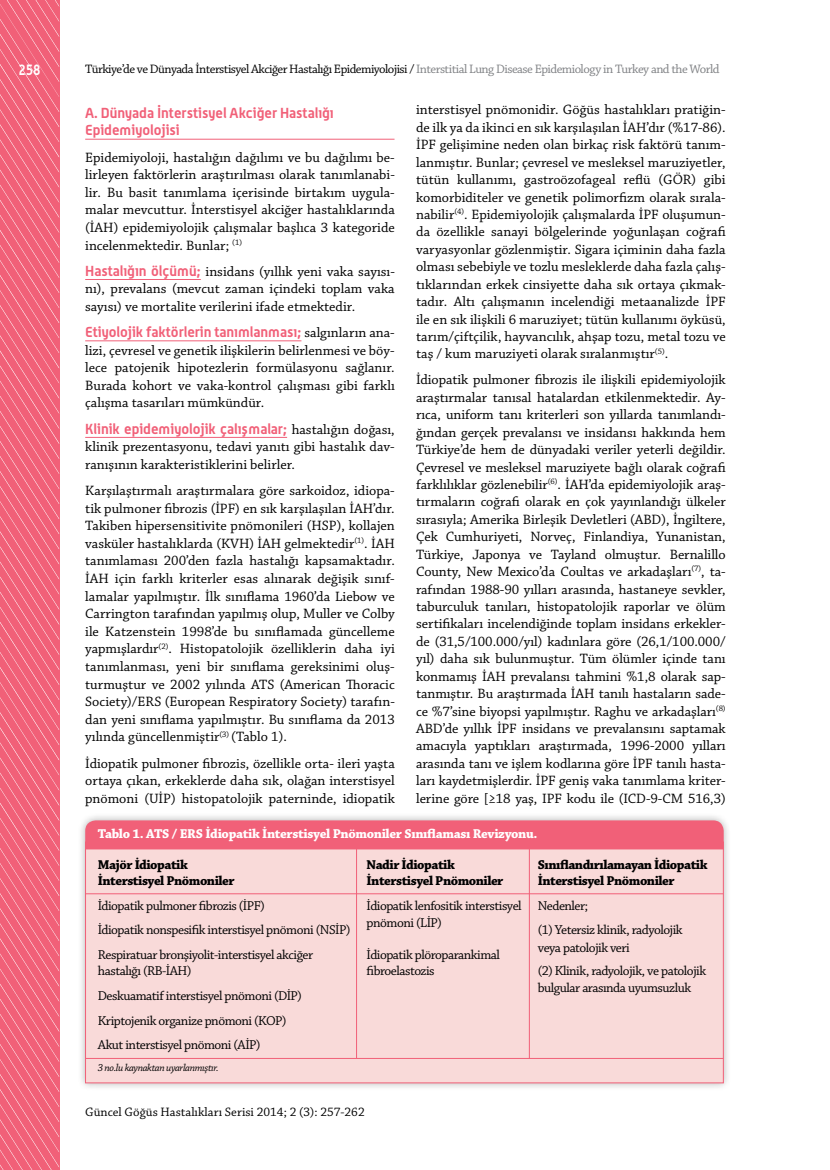
<style>
.page{position:relative;width:830px;height:1170px;background:#fff}
.page>*{position:absolute;margin:0;border:0;box-sizing:border-box;transform-origin:0 0}
.t1{font:700 15px "Alwyn";color:#fff;scale:.85 1}
.t2{font:14.25px/17.4px "Chaparral Pro";color:#000;text-align:justify}
.t3{font:700 14.25px/17.5px "Alwyn";color:#f16078}
.t4{font:13.5px/24.8px "Chaparral Pro";letter-spacing:-.035em;color:#000}
.t5{font:700 13.5px "Chaparral Pro";letter-spacing:-.035em;color:#000}
.t6{font:700 13.5px "Chaparral Pro";letter-spacing:-.025em;color:#fff}
.t7{font:12.9px "Chaparral Pro";letter-spacing:-.04em;color:#000}
.t8{font:12.9px "Chaparral Pro";color:#000}
.t9{font:italic 10.5px "Chaparral Pro";letter-spacing:-.035em;color:#000}
.s1{color:#808285}
.s2{font-family:"Alwyn";font-weight:700;color:#f16078}
.s3{font-family:"Chaparral Pro";font-weight:400;color:#000}
</style>
<div class="page">
<svg style="left:0;top:0;width:59px;height:1169px;background:#f1687f"></svg>
<hr style="left:85px;top:139px;width:309px;height:1px;background:#f16078">
<hr style="left:85px;top:279px;width:116px;height:1px;background:#f16078">
<hr style="left:85px;top:340px;width:216px;height:1px;background:#f16078">
<hr style="left:85px;top:437px;width:202px;height:1px;background:#f16078">
<div style="left:77px;top:812px;width:654px;height:279px;background:#000;opacity:.3"></div>
<div style="left:85px;top:841px;width:638px;height:242px;background:#f9dad9;border:1px solid #f16078"></div>
<div style="left:85px;top:820px;width:638px;height:29px;background:#f16078"></div>
<hr style="left:85px;top:893px;width:638px;height:1px;background:#f16078">
<hr style="left:85px;top:1058px;width:638px;height:1px;background:#f16078">
<hr style="left:356px;top:845px;width:1px;height:213px;background:#f16078">
<hr style="left:529px;top:845px;width:1px;height:213px;background:#f16078">
<p class="t1" style="left:18px;top:61px;width:28px">258</p>
<p class="t7" style="left:85px;top:62px;width:635px">Türkiye’de ve Dünyada İnterstisyel Akciğer Hastalığı Epidemiyolojisi / <span class="s1">Interstitial Lung Disease Epidemiology in Turkey and the World</span></p>
<p class="t3" style="left:85px;top:103px;width:250px">A. Dünyada İnterstisyel Akciğer Hastalığı<br>Epidemiyolojisi</p>
<p class="t2" style="left:85px;top:149px;width:311px">Epidemiyoloji, hastalığın dağılımı ve bu dağılımı be&shy;lirleyen faktörlerin araştırılması olarak tanımlanabi&shy;lir. Bu basit tanımlama içerisinde birtakım uygula&shy;malar mevcuttur. İnterstisyel akciğer hastalıklarında (İAH) epidemiyolojik çalışmalar başlıca 3 kategoride incelenmektedir. Bunlar; <sup>(1)</sup></p>
<p class="t2" style="left:85px;top:263px;width:311px"><span class="s2">Hastalığın ölçümü;</span> insidans (yıllık yeni vaka sayısı&shy;nı), prevalans (mevcut zaman içindeki toplam vaka sayısı) ve mortalite verilerini ifade etmektedir.</p>
<p class="t3" style="left:85px;top:323px;width:311px">Etiyolojik faktörlerin tanımlanması; <span class="s3">salgınların ana-</span></p>
<p class="t2" style="left:85px;top:342px;width:311px">lizi, çevresel ve genetik ilişkilerin belirlenmesi ve böy&shy;lece patojenik hipotezlerin formülasyonu sağlanır.<br>Burada kohort ve vaka-kontrol çalışması gibi farklı çalışma tasarıları mümkündür.</p>
<p class="t3" style="left:85px;top:419px;width:311px">Klinik epidemiyolojik çalışmalar; <span class="s3">hastalığın doğası,</span></p>
<p class="t2" style="left:85px;top:438px;width:311px">klinik prezentasyonu, tedavi yanıtı gibi hastalık dav&shy;ranışının karakteristiklerini belirler.</p>
<p class="t2" style="left:85px;top:482px;width:311px">Karşılaştırmalı araştırmalara göre sarkoidoz, idiopa&shy;tik pulmoner fibrozis (İPF) en sık karşılaşılan İAH’dır.<br>Takiben hipersensitivite pnömonileri (HSP), kollajen vasküler hastalıklarda (KVH) İAH gelmektedir<sup>(1)</sup>. İAH tanımlaması 200’den fazla hastalığı kapsamaktadır.<br>İAH için farklı kriterler esas alınarak değişik sınıf&shy;lamalar yapılmıştır. İlk sınıflama 1960’da Liebow ve Carrington tarafından yapılmış olup, Muller ve Colby ile Katzenstein 1998’de bu sınıflamada güncelleme yapmışlardır<sup>(2)</sup>. Histopatolojik özelliklerin daha iyi tanımlanması, yeni bir sınıflama gereksinimi oluş - turmuştur ve 2002 yılında ATS (American Thoracic Society)/ERS (European Respiratory Society) tarafın&shy;dan yeni sınıflama yapılmıştır. Bu sınıflama da 2013 yılında güncellenmiştir<sup>(3)</sup> (Tablo 1).</p>
<p class="t2" style="left:85px;top:754px;width:311px">İdiopatik pulmoner fibrozis, özellikle orta- ileri yaşta ortaya çıkan, erkeklerde daha sık, olağan interstisyel pnömoni (UİP) histopatolojik paterninde, idiopatik</p>
<p class="t2" style="left:416px;top:102px;width:311px">interstisyel pnömonidir. Göğüs hastalıkları pratiğin&shy;de ilk ya da ikinci en sık karşılaşılan İAH’dır (%17-86).<br>İPF gelişimine neden olan birkaç risk faktörü tanım&shy;lanmıştır. Bunlar; çevresel ve mesleksel maruziyetler, tütün kullanımı, gastroözofageal reflü (GÖR) gibi komorbiditeler ve genetik polimorfizm olarak sırala&shy;nabilir<sup>(4)</sup>. Epidemiyolojik çalışmalarda İPF oluşumun&shy;da özellikle sanayi bölgelerinde yoğunlaşan coğrafi varyasyonlar gözlenmiştir. Sigara içiminin daha fazla olması sebebiyle ve tozlu mesleklerde daha fazla çalış&shy;tıklarından erkek cinsiyette daha sık ortaya çıkmak&shy;tadır. Altı çalışmanın incelendiği metaanalizde İPF ile en sık ilişkili 6 maruziyet; tütün kullanımı öyküsü, tarım/çiftçilik, hayvancılık, ahşap tozu, metal tozu ve taş / kum maruziyeti olarak sıralanmıştır<sup>(5)</sup>.</p>
<p class="t2" style="left:416px;top:371px;width:311px">İdiopatik pulmoner fibrozis ile ilişkili epidemiyolojik araştırmalar tanısal hatalardan etkilenmektedir. Ay&shy;rıca, uniform tanı kriterleri son yıllarda tanımlandı&shy;ğından gerçek prevalansı ve insidansı hakkında hem Türkiye’de hem de dünyadaki veriler yeterli değildir.<br>Çevresel ve mesleksel maruziyete bağlı olarak coğrafi farklılıklar gözlenebilir<sup>(6)</sup>. İAH’da epidemiyolojik araş&shy;tırmaların coğrafi olarak en çok yayınlandığı ülkeler sırasıyla; Amerika Birleşik Devletleri (ABD), İngiltere, Çek Cumhuriyeti, Norveç, Finlandiya, Yunanistan, Türkiye, Japonya ve Tayland olmuştur. Bernalillo County, New Mexico’da Coultas ve arkadaşları<sup>(7)</sup>, ta&shy;rafından 1988-90 yılları arasında, hastaneye sevkler, taburculuk tanıları, histopatolojik raporlar ve ölüm sertifikaları incelendiğinde toplam insidans erkekler&shy;de (31,5/100.000/yıl) kadınlara göre (26,1/100.000/ yıl) daha sık bulunmuştur. Tüm ölümler içinde tanı konmamış İAH prevalansı tahmini %1,8 olarak sap&shy;tanmıştır. Bu araştırmada İAH tanılı hastaların sade&shy;ce %7’sine biyopsi yapılmıştır. Raghu ve arkadaşları<sup>(8)<br></sup>ABD’de yıllık İPF insidans ve prevalansını saptamak amacıyla yaptıkları araştırmada, 1996-2000 yılları arasında tanı ve işlem kodlarına göre İPF tanılı hasta&shy;ları kaydetmişlerdir. İPF geniş vaka tanımlama kriter&shy;lerine göre [≥18 yaş, IPF kodu ile (ICD-9-CM 516,3)</p>
<p class="t6" style="left:98px;top:825px;width:441px">Tablo 1. ATS / ERS İdiopatik İnterstisyel Pnömoniler Sınıflaması Revizyonu.</p>
<p class="t5" style="left:98px;top:856px;width:91px">Majör İdiopatik</p>
<p class="t5" style="left:366px;top:856px;width:90px">Nadir İdiopatik</p>
<p class="t5" style="left:537px;top:856px;width:171px">Sınıflandırılamayan İdiopatik</p>
<p class="t5" style="left:98px;top:872px;width:138px">İnterstisyel Pnömoniler</p>
<p class="t5" style="left:366px;top:872px;width:138px">İnterstisyel Pnömoniler</p>
<p class="t5" style="left:537px;top:872px;width:138px">İnterstisyel Pnömoniler</p>
<p class="t4" style="left:98px;top:893px;width:168px">İdiopatik pulmoner fibrozis (İPF)</p>
<p class="t4" style="left:366px;top:893px;width:223px">İdiopatik lenfositik interstisyel Nedenler;</p>
<p class="t4" style="left:98px;top:918px;width:254px">İdiopatik nonspesifik interstisyel pnömoni (NSİP)</p>
<p class="t4" style="left:366px;top:910px;width:77px">pnömoni (LİP)</p>
<p class="t4" style="left:537px;top:918px;width:146px">(1) Yetersiz klinik, radyolojik</p>
<p class="t4" style="left:98px;top:942px;width:217px">Respiratuar bronşiyolit-interstisyel akciğer</p>
<p class="t4" style="left:366px;top:942px;width:135px">İdiopatik plöroparankimal</p>
<p class="t4" style="left:537px;top:935px;width:93px">veya patolojik veri</p>
<p class="t4" style="left:98px;top:959px;width:95px">hastalığı (RB-İAH)</p>
<p class="t4" style="left:366px;top:959px;width:69px">fibroelastozis</p>
<p class="t4" style="left:537px;top:959px;width:170px">(2) Klinik, radyolojik, ve patolojik</p>
<p class="t4" style="left:98px;top:983px;width:205px">Deskuamatif interstisyel pnömoni (DİP)</p>
<p class="t4" style="left:537px;top:976px;width:155px">bulgular arasında uyumsuzluk</p>
<p class="t4" style="left:98px;top:1008px;width:190px">Kriptojenik organize pnömoni (KOP)<br>Akut interstisyel pnömoni (AİP)</p>
<p class="t9" style="left:98px;top:1061px;width:122px">3 no.lu kaynaktan uyarlanmıştır.</p>
<p class="t8" style="left:85px;top:1104px;width:281px">Güncel Göğüs Hastalıkları Serisi 2014; 2 (3): 257-262</p>
</div>
